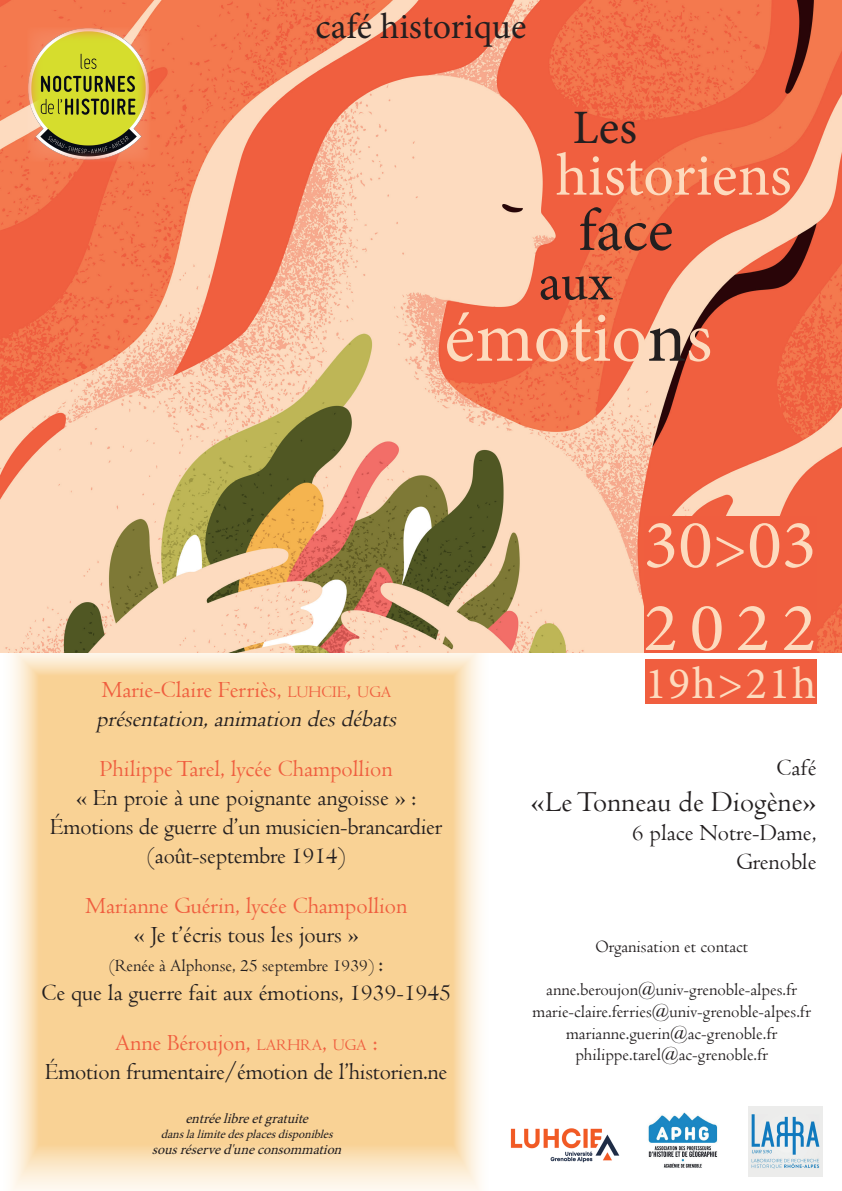
<style>
.page{position:relative;width:842px;height:1191px;background:#fff}
.page>*{position:absolute;margin:0;border:0;box-sizing:border-box;transform-origin:0 0}
.t1{font:72px "Minion Pro";letter-spacing:-.005em;color:#fddbbe}
.t2{font:69.1px/82.9px "Minion Pro";letter-spacing:.16em;color:#fddbbe;scale:1.04 1}
.t3{font:60px "Minion Pro";letter-spacing:-.005em;color:#fddbbe}
.t4{font:60px "Minion Pro";color:#231f20}
.t5{font:52px "Minion Pro";color:#231f20}
.t6{font:48px "Minion Pro";color:#231f20}
.t7{font:45px "Minion Pro";letter-spacing:.04em;color:#fddbbe}
.t8{font:36px "Minion Pro";letter-spacing:-.005em;color:#231f20}
.t9{font:30px "Centaur";color:#231f20}
.t10{font:24px/28.8px "Centaur";color:#231f20;text-align:center}
.t11{font:italic 24px/28.8px "Centaur";color:#231f20}
.t12{font:24px "Centaur";color:#f05e3f}
.t13{font:18px/21.6px "Centaur";color:#231f20;text-align:center}
.t14{font:italic 14px "Minion Pro";color:#231f20}
.t15{font:italic 12px "Minion Pro";color:#231f20}
.s1{color:#231f20}
.s2{font-style:normal;color:#f05e3f}
.s3{font-style:normal;font-size:16.8px;color:#f05e3f}
.s4{font-size:24px}
.s5{color:#f05e3f}
.s6{font-size:16.8px;color:#f05e3f}
.s7{font-size:60px}
</style>
<div class="page">
<svg style="left:12px;top:653px;width:468px;height:538px;background:#f9d7a1"></svg>
<img style="left:0;top:0;width:842px;height:653px">
<img style="left:26px;top:26px;width:126px;height:137px">
<div style="left:643px;top:517px;width:173px;height:136px;background:#f05e3f"></div>
<div style="left:645px;top:659px;width:171px;height:44px;background:#f05e3f"></div>
<img style="left:510px;top:1128px;width:110px;height:35px">
<img style="left:748px;top:1106px;width:75px;height:70px">
<img style="left:648px;top:1112px;width:70px;height:56px">
<h3 class="t8" style="left:316px;top:3px;width:212px">café historique</h3>
<h3 class="t6" style="left:573px;top:95px;width:66px">Les</h3>
<h3 class="t3" style="left:556px;top:135px;width:238px">historiens</h3>
<h3 class="t4" style="left:578px;top:190px;width:96px">face</h3>
<h3 class="t5" style="left:539px;top:248px;width:75px">aux</h3>
<h1 class="t1" style="left:444px;top:289px;width:269px">émotio<span class="s1">n</span>s</h1>
<p class="t11" style="left:96px;top:675px;width:307px"><span class="s2">Marie-Claire Ferriès,</span> <span class="s3">LUHCIE</span><span class="s2">,</span> <span class="s3">UGA </span>présentation,animation desdébats</p>
<p class="t12" style="left:100px;top:754px;width:294px">Philippe Tarel, lycée Champollion</p>
<p class="t10" style="left:50px;top:783px;width:394px">« En proie à une poignante angoisse » :<br>Émotions de guerre d’un musicien-brancardier (août-septembre 1914)</p>
<p class="t12" style="left:85px;top:891px;width:324px">Marianne Guérin, lycée Champollion</p>
<p class="t10" style="left:134px;top:920px;width:227px">« Je t’écris tous les jours »</p>
<p class="t13" style="left:109px;top:954px;width:275px">(Renée à Alphonse, 25 septembre 1939) <span class="s4">:</span></p>
<p class="t10" style="left:41px;top:966px;width:411px;line-height:50.4px">Ce que la guerre fait aux émotions, 1939-1945<br><span class="s5">Anne Béroujon,</span> <span class="s6">LARHRA</span><span class="s5">,</span> <span class="s6">UGA</span> <span class="s5">:</span></p>
<p class="t10" style="left:45px;top:1056px;width:404px">Émotion frumentaire/émotion de l’historien.ne</p>
<p class="t14" style="left:185px;top:1109px;width:129px">entréelibreetgratuite</p>
<p class="t15" style="left:161px;top:1125px;width:178px">danslalimitedesplacesdisponibles</p>
<p class="t14" style="left:152px;top:1140px;width:196px">sousréserved'uneconsommation</p>
<h2 class="t2" style="left:644px;top:504px;width:168px">30<span class="s7">&gt;</span>03<br>2022</h2>
<h3 class="t7" style="left:645px;top:653px;width:173px">19h&gt;21h</h3>
<p class="t10" style="left:776px;top:753px;width:42px">Café</p>
<p class="t9" style="left:531px;top:783px;width:287px">«Le Tonneau de Diogène»</p>
<p class="t10" style="left:632px;top:818px;width:186px;text-align:right">6 place Notre-Dame,<br>Grenoble</p>
<p class="t13" style="left:595px;top:935px;width:154px">Organisation et contact</p>
<p class="t13" style="left:533px;top:979px;width:280px">anne.beroujon@univ-grenoble-alpes.fr marie-claire.ferries@univ-grenoble-alpes.fr marianne.guerin@ac-grenoble.fr philippe.tarel@ac-grenoble.fr</p>
</div>
